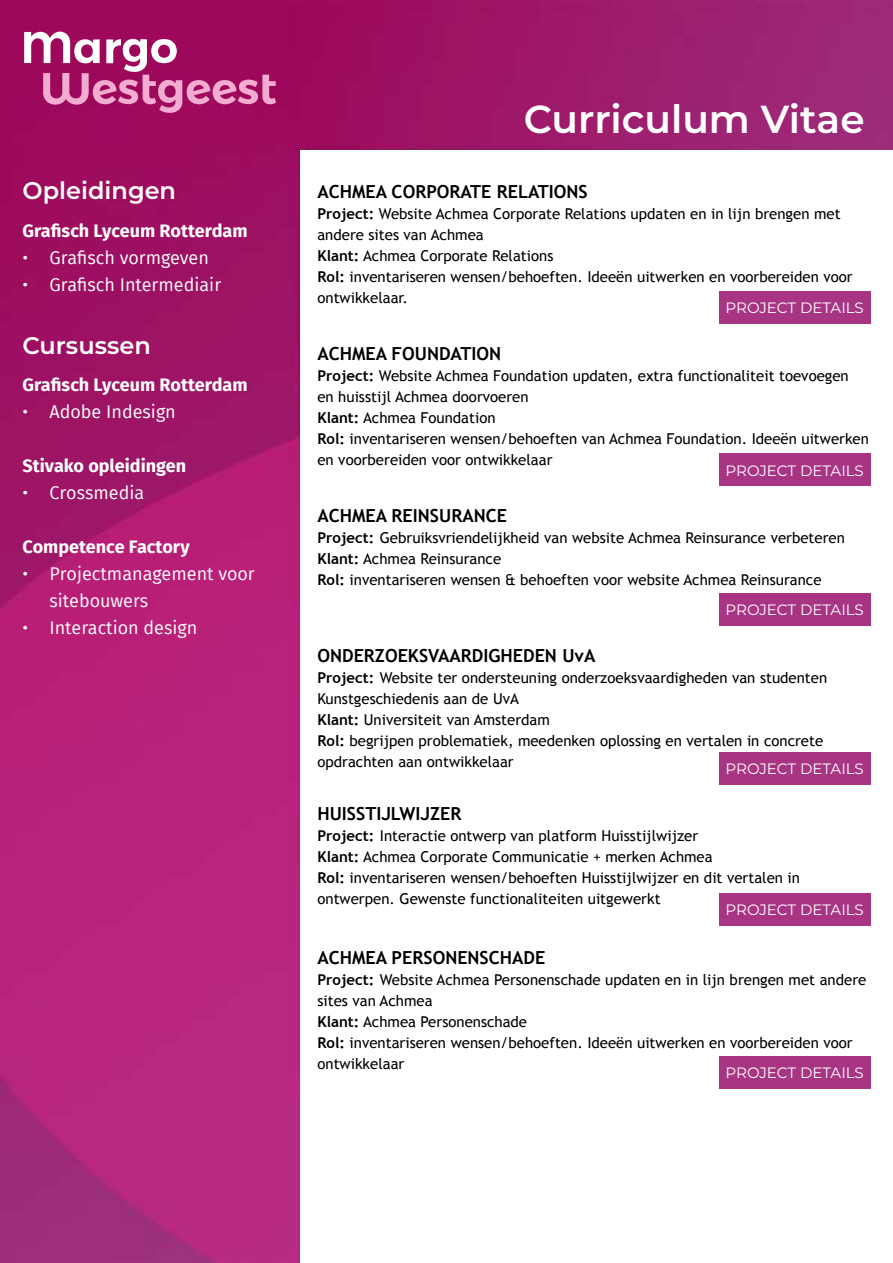
<style>
.page{position:relative;width:893px;height:1263px;background:#fff}
.page>*{position:absolute;margin:0;border:0;box-sizing:border-box;transform-origin:0 0}
.t1{font:600 39px "Montserrat";color:#fff}
.t2{font:600 24px "Montserrat";color:#fff}
.t3{font:700 18px "Trebuchet MS";color:#000}
.t4{font:18px/27px "Fira Sans";color:#fff}
.t5{font:700 18px "Fira Sans";color:#fff}
.t6{font:15px/21px "Trebuchet MS";color:#000}
.t7{font:15px "Montserrat";color:#fff}
.s1{font-weight:700}
</style>
<div class="page">
<img style="left:0;top:0;width:892px;height:1263px">
<div style="left:300px;top:150px;width:592px;height:1113px;background:#fff"></div>
<svg style="left:24px;top:32px;width:252px;height:81px;background:#b63f81"></svg>
<div style="left:718px;top:291px;width:152px;height:33px;background:#a83584"></div>
<div style="left:718px;top:453px;width:152px;height:33px;background:#a83584"></div>
<div style="left:718px;top:593px;width:152px;height:33px;background:#a83584"></div>
<div style="left:718px;top:752px;width:152px;height:33px;background:#a83584"></div>
<div style="left:718px;top:893px;width:152px;height:33px;background:#a83584"></div>
<div style="left:718px;top:1056px;width:152px;height:33px;background:#a83584"></div>
<h2 class="t2" style="left:22px;top:173px;width:155px">Opleidingen</h2>
<p class="t5" style="left:22px;top:216px;width:227px">Grafisch Lyceum Rotterdam</p>
<p class="t4" style="left:22px;top:244px;width:188px">• Grafisch vormgeven</p>
<p class="t4" style="left:22px;top:271px;width:200px">• Grafisch Intermediair</p>
<h2 class="t2" style="left:22px;top:328px;width:130px">Cursussen</h2>
<p class="t5" style="left:22px;top:370px;width:227px">Grafisch Lyceum Rotterdam</p>
<p class="t4" style="left:22px;top:398px;width:155px">• Adobe Indesign</p>
<p class="t5" style="left:22px;top:451px;width:165px">Stivako opleidingen</p>
<p class="t4" style="left:22px;top:479px;width:123px">• Crossmedia</p>
<p class="t5" style="left:22px;top:532px;width:169px">Competence Factory</p>
<p class="t4" style="left:50px;top:560px;width:207px;text-indent:-27px">• Projectmanagement voor sitebouwers</p>
<p class="t4" style="left:22px;top:614px;width:176px">• Interaction design</p>
<h1 class="t1" style="left:524px;top:91px;width:342px">Curriculum Vitae</h1>
<p class="t3" style="left:317px;top:180px;width:272px">ACHMEA CORPORATE RELATIONS</p>
<p class="t6" style="left:317px;top:203px;width:537px"><span class="s1">Project:</span> Website Achmea Corporate Relations updaten en in lijn brengen met andere sites van Achmea<br><span class="s1">Klant:</span> Achmea Corporate Relations<br><span class="s1">Rol:</span> inventariseren wensen/behoeften. Ideeën uitwerken en voorbereiden voor ontwikkelaar.</p>
<p class="t7" style="left:725px;top:297px;width:140px">PROJECT DETAILS</p>
<p class="t3" style="left:317px;top:343px;width:185px">ACHMEA FOUNDATION</p>
<p class="t6" style="left:317px;top:366px;width:553px"><span class="s1">Project:</span> Website Achmea Foundation updaten, extra functionaliteit toevoegen<br>en huisstijl Achmea doorvoeren<br><span class="s1">Klant:</span> Achmea Foundation<br><span class="s1">Rol:</span> inventariseren wensen/behoeften van Achmea Foundation. Ideeën uitwerken en voorbereiden voor ontwikkelaar</p>
<p class="t7" style="left:725px;top:460px;width:140px">PROJECT DETAILS</p>
<p class="t3" style="left:317px;top:504px;width:191px">ACHMEA REINSURANCE</p>
<p class="t6" style="left:317px;top:528px;width:529px"><span class="s1">Project:</span> Gebruiksvriendelijkheid van website Achmea Reinsurance verbeteren<br><span class="s1">Klant:</span> Achmea Reinsurance<br><span class="s1">Rol:</span> inventariseren wensen &amp; behoeften voor website Achmea Reinsurance</p>
<p class="t7" style="left:725px;top:599px;width:140px">PROJECT DETAILS</p>
<p class="t3" style="left:317px;top:644px;width:279px">ONDERZOEKSVAARDIGHEDEN UvA</p>
<p class="t6" style="left:317px;top:667px;width:511px"><span class="s1">Project:</span> Website ter ondersteuning onderzoeksvaardigheden van studenten Kunstgeschiedenis aan de UvA<br><span class="s1">Klant:</span> Universiteit van Amsterdam<br><span class="s1">Rol:</span> begrijpen problematiek, meedenken oplossing en vertalen in concrete opdrachten aan ontwikkelaar</p>
<p class="t3" style="left:317px;top:803px;width:145px">HUISSTIJLWIJZER</p>
<p class="t6" style="left:317px;top:826px;width:484px"><span class="s1">Project:</span> Interactie ontwerp van platform Huisstijlwijzer<br><span class="s1">Klant:</span> Achmea Corporate Communicatie + merken Achmea<br><span class="s1">Rol:</span> inventariseren wensen/behoeften Huisstijlwijzer en dit vertalen in ontwerpen. Gewenste functionaliteiten uitgewerkt</p>
<p class="t7" style="left:725px;top:758px;width:140px">PROJECT DETAILS</p>
<p class="t7" style="left:725px;top:899px;width:140px">PROJECT DETAILS</p>
<p class="t3" style="left:317px;top:947px;width:229px">ACHMEA PERSONENSCHADE</p>
<p class="t6" style="left:317px;top:970px;width:550px"><span class="s1">Project:</span> Website Achmea Personenschade updaten en in lijn brengen met andere sites van Achmea<br><span class="s1">Klant:</span> Achmea Personenschade<br><span class="s1">Rol:</span> inventariseren wensen/behoeften. Ideeën uitwerken en voorbereiden voor ontwikkelaar</p>
<p class="t7" style="left:725px;top:1062px;width:140px">PROJECT DETAILS</p>
</div>
